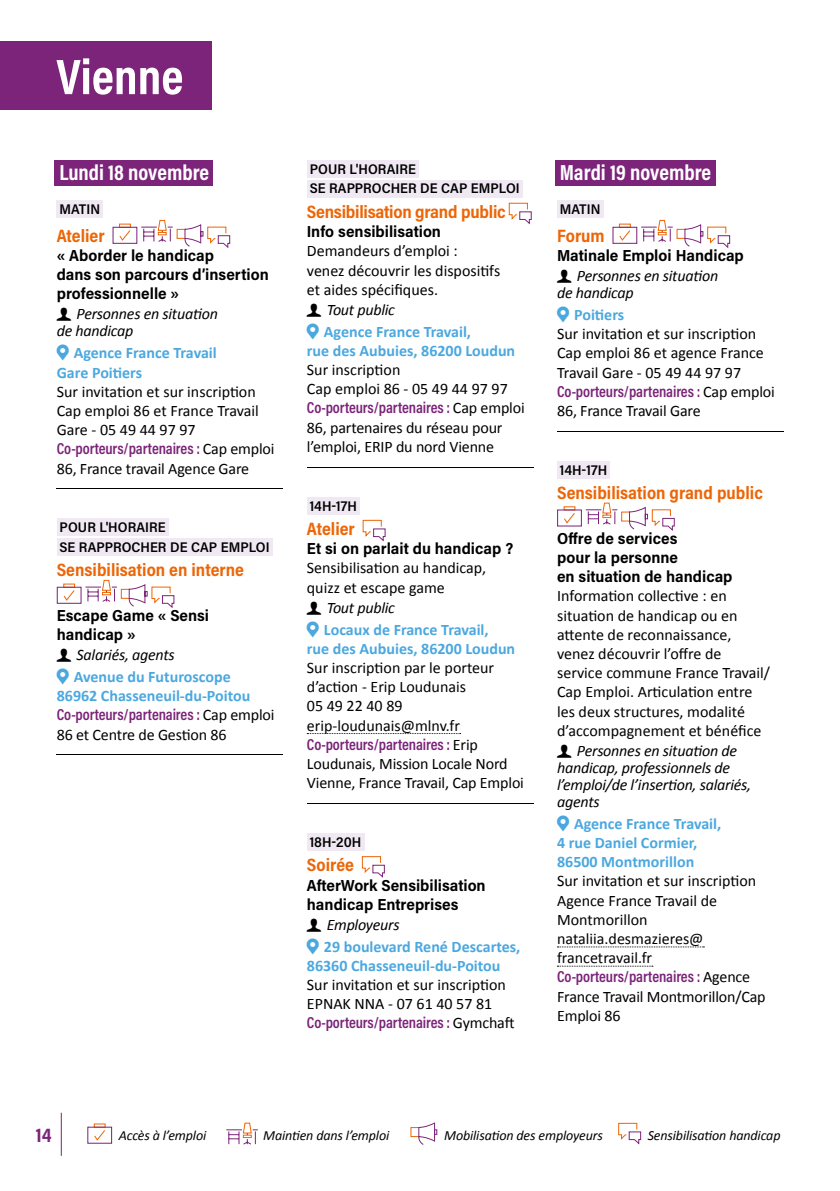
<style>
.page{position:relative;width:840px;height:1191px;background:#fff}
.page>*{position:absolute;margin:0;border:0;box-sizing:border-box;transform-origin:0 0}
.t1{font:50.4px "Acumin Variable Concept";letter-spacing:-.08em;color:#fff}
.t2{font:22px "Acumin Variable Concept";letter-spacing:-.08em;color:#fff}
.t3{font:20px "Acumin Variable Concept";color:#7c247a}
.t4{font:18px "Acumin Variable Concept";letter-spacing:-.01em;color:#ec6608}
.t5{font:16px/19.2px "Calibri";color:#000}
.t6{font:700 16px/19.2px "Calibri";color:#4ba8df}
.t7{font:16px/19.2px "Acumin Variable Concept";letter-spacing:.03em;color:#000}
.t8{font:16px "Acumin Variable Concept";letter-spacing:-.08em;color:#7b2379}
.t9{font:italic 16px/17px "Calibri";letter-spacing:-.015em;color:#000}
.t10{font:14px/19.6px "Acumin Variable Concept";letter-spacing:-.02em;color:#000}
.t11{font:italic 14px "Calibri";letter-spacing:-.01em;color:#000}
.s1{font-family:"Calibri";color:#000}
</style>
<div class="page">
<div style="left:87px;top:1126px;width:25px;height:17px;border:1px solid #7c247a"></div>
<svg style="left:94px;top:1130px;width:11px;height:11px"></svg>
<svg style="left:226px;top:1122px;width:32px;height:23px"></svg>
<svg style="left:410px;top:1122px;width:27px;height:23px"></svg>
<svg style="left:618px;top:1122px;width:23px;height:23px"></svg>
<hr style="left:61px;top:1112px;width:1px;height:43px;background:#7c247a">
<div style="left:54px;top:160px;width:159px;height:26px;background:#7c247a"></div>
<div style="left:57px;top:200px;width:46px;height:17px;background:#f0e9f3"></div>
<hr style="left:57px;top:488px;width:226px;height:1px;background:#000">
<div style="left:57px;top:518px;width:112px;height:18px;background:#f0e9f3"></div>
<div style="left:57px;top:538px;width:215px;height:17px;background:#f0e9f3"></div>
<hr style="left:57px;top:754px;width:226px;height:1px;background:#000">
<div style="left:119px;top:224px;width:12px;height:4px;border:1px solid #ec6608"></div>
<div style="left:112px;top:227px;width:25px;height:17px;border:1px solid #7c247a"></div>
<svg style="left:119px;top:230px;width:12px;height:11px"></svg>
<svg style="left:141px;top:219px;width:89px;height:29px"></svg>
<div style="left:57px;top:587px;width:24px;height:17px;border:1px solid #7c247a"></div>
<svg style="left:63px;top:590px;width:12px;height:11px"></svg>
<svg style="left:85px;top:579px;width:90px;height:29px"></svg>
<div style="left:307px;top:160px;width:111px;height:18px;background:#f0e9f3"></div>
<div style="left:307px;top:180px;width:215px;height:17px;background:#f0e9f3"></div>
<hr style="left:307px;top:467px;width:225px;height:1px;background:#000">
<div style="left:307px;top:497px;width:53px;height:17px;background:#f0e9f3"></div>
<svg style="left:307px;top:733px;width:153px;height:1px"></svg>
<hr style="left:307px;top:803px;width:225px;height:1px;background:#000">
<div style="left:307px;top:833px;width:57px;height:17px;background:#f0e9f3"></div>
<svg style="left:508px;top:202px;width:23px;height:23px"></svg>
<svg style="left:362px;top:519px;width:23px;height:23px"></svg>
<svg style="left:361px;top:856px;width:24px;height:22px"></svg>
<div style="left:554px;top:160px;width:160px;height:26px;background:#7c247a"></div>
<div style="left:556px;top:200px;width:47px;height:17px;background:#f0e9f3"></div>
<hr style="left:556px;top:431px;width:226px;height:1px;background:#000">
<div style="left:556px;top:461px;width:53px;height:17px;background:#f0e9f3"></div>
<svg style="left:557px;top:946px;width:147px;height:1px"></svg>
<svg style="left:557px;top:965px;width:95px;height:1px"></svg>
<div style="left:612px;top:227px;width:25px;height:17px;border:1px solid #7c247a"></div>
<svg style="left:619px;top:230px;width:12px;height:11px"></svg>
<svg style="left:641px;top:219px;width:89px;height:29px"></svg>
<svg style="left:564px;top:513px;width:11px;height:11px"></svg>
<svg style="left:585px;top:502px;width:89px;height:29px"></svg>
<div style="left:0;top:42px;width:212px;height:68px;background:#7c247a"></div>
<h1 class="t1" style="left:56px;top:42px;width:132px">Vienne</h1>
<h2 class="t2" style="left:60px;top:157px;width:152px">Lundi 18 novembre</h2>
<p class="t10" style="left:60px;top:198px;width:43px">MATIN</p>
<p class="t4" style="left:57px;top:223px;width:49px">Atelier</p>
<p class="t7" style="left:57px;top:245px;width:213px">« Aborder le handicap<br>dans son parcours d’insertion professionnelle »</p>
<p class="t9" style="left:57px;top:305px;width:163px;text-indent:20px">Personnes en situation de handicap</p>
<p class="t6" style="left:57px;top:343px;width:161px;text-indent:17px">Agence France Travail<br>Gare Poitiers</p>
<p class="t5" style="left:57px;top:381px;width:203px">Sur invitation et sur inscription<br>Cap emploi 86 et France Travail<br>Gare - 05 49 44 97 97</p>
<p class="t8" style="left:57px;top:438px;width:219px">Co-porteurs/partenaires : <span class="s1">Cap emploi</span></p>
<p class="t5" style="left:57px;top:458px;width:194px">86, France travail Agence Gare</p>
<p class="t10" style="left:60px;top:517px;width:211px">POUR L'HORAIRE<br>SE RAPPROCHER DE CAP EMPLOI</p>
<p class="t4" style="left:57px;top:558px;width:189px">Sensibilisation en interne</p>
<p class="t7" style="left:57px;top:605px;width:153px">Escape Game « Sensi handicap »</p>
<p class="t9" style="left:77px;top:645px;width:100px">Salariés, agents</p>
<p class="t6" style="left:57px;top:666px;width:195px;text-align:center">Avenue du Futuroscope<br>86962 Chasseneuil-du-Poitou</p>
<p class="t8" style="left:57px;top:704px;width:219px">Co-porteurs/partenaires : <span class="s1">Cap emploi</span></p>
<p class="t5" style="left:57px;top:724px;width:171px">86 et Centre de Gestion 86</p>
<p class="t10" style="left:309px;top:159px;width:211px">POUR L'HORAIRE<br>SE RAPPROCHER DE CAP EMPLOI</p>
<p class="t4" style="left:307px;top:199px;width:200px">Sensibilisation grand public</p>
<p class="t7" style="left:307px;top:221px;width:135px">Info sensibilisation</p>
<p class="t5" style="left:307px;top:241px;width:195px">Demandeurs d’emploi :<br>venez découvrir les dispositifs et aides spécifiques.</p>
<p class="t9" style="left:326px;top:300px;width:70px">Tout public</p>
<p class="t6" style="left:307px;top:321px;width:210px;text-indent:17px">Agence France Travail,<br>rue des Aubuies, 86200 Loudun</p>
<p class="t5" style="left:307px;top:360px;width:202px">Sur inscription<br>Cap emploi 86 - 05 49 44 97 97</p>
<p class="t8" style="left:307px;top:397px;width:219px">Co-porteurs/partenaires : <span class="s1">Cap emploi</span></p>
<p class="t5" style="left:307px;top:417px;width:197px">86, partenaires du réseau pour l’emploi, ERIP du nord Vienne</p>
<p class="t10" style="left:309px;top:495px;width:49px">14H-17H</p>
<p class="t4" style="left:307px;top:516px;width:49px">Atelier</p>
<p class="t7" style="left:307px;top:538px;width:207px">Et si on parlait du handicap ?</p>
<p class="t5" style="left:307px;top:558px;width:181px">Sensibilisation au handicap, quizz et escape game</p>
<p class="t9" style="left:326px;top:598px;width:70px">Tout public</p>
<p class="t6" style="left:307px;top:619px;width:210px;text-align:center">Locaux de France Travail,<br>rue des Aubuies, 86200 Loudun</p>
<p class="t5" style="left:307px;top:657px;width:189px">Sur inscription par le porteur d’action - Erip Loudunais<br>05 49 22 40 89 erip-loudunais@mlnv.fr</p>
<p class="t8" style="left:307px;top:733px;width:172px">Co-porteurs/partenaires : <span class="s1">Erip</span></p>
<p class="t5" style="left:307px;top:753px;width:218px">Loudunais, Mission Locale Nord<br>Vienne, France Travail, Cap Emploi</p>
<p class="t10" style="left:309px;top:831px;width:54px">18H-20H</p>
<p class="t4" style="left:307px;top:852px;width:49px">Soirée</p>
<p class="t7" style="left:307px;top:874px;width:180px">AfterWork Sensibilisation handicap Entreprises</p>
<p class="t9" style="left:326px;top:915px;width:74px">Employeurs</p>
<p class="t6" style="left:307px;top:936px;width:215px;text-indent:17px">29 boulevard René Descartes,<br>86360 Chasseneuil-du-Poitou</p>
<p class="t5" style="left:307px;top:974px;width:200px">Sur invitation et sur inscription<br>EPNAK NNA - 07 61 40 57 81</p>
<p class="t8" style="left:307px;top:1012px;width:209px">Co-porteurs/partenaires : <span class="s1">Gymchaft</span></p>
<h2 class="t2" style="left:559px;top:157px;width:154px">Mardi 19 novembre</h2>
<p class="t10" style="left:559px;top:198px;width:43px">MATIN</p>
<p class="t4" style="left:556px;top:223px;width:50px">Forum</p>
<p class="t7" style="left:556px;top:245px;width:188px">Matinale Emploi Handicap</p>
<p class="t9" style="left:556px;top:266px;width:163px;text-indent:20px">Personnes en situation de handicap</p>
<p class="t6" style="left:573px;top:304px;width:52px">Poitiers</p>
<p class="t5" style="left:556px;top:324px;width:208px">Sur invitation et sur inscription<br>Cap emploi 86 et agence France<br>Travail Gare - 05 49 44 97 97</p>
<p class="t8" style="left:556px;top:380px;width:219px">Co-porteurs/partenaires : <span class="s1">Cap emploi</span></p>
<p class="t5" style="left:556px;top:400px;width:145px">86, France Travail Gare</p>
<p class="t10" style="left:559px;top:459px;width:49px">14H-17H</p>
<p class="t4" style="left:556px;top:480px;width:207px">Sensibilisation grand public</p>
<p class="t7" style="left:556px;top:528px;width:176px">Offre de services<br>pour la personne<br>en situation de handicap</p>
<p class="t5" style="left:556px;top:586px;width:214px">Information collective : en situation de handicap ou en attente de reconnaissance, venez découvrir l’offre de service commune France Travail/<br>Cap Emploi. Articulation entre les deux structures, modalité d’accompagnement et bénéfice</p>
<p class="t9" style="left:556px;top:741px;width:195px;text-indent:20px">Personnes en situation de handicap, professionnels de l’emploi/de l’insertion, salariés, agents</p>
<p class="t6" style="left:556px;top:813px;width:166px;text-indent:17px">Agence France Travail,<br>4 rue Daniel Cormier,<br>86500 Montmorillon</p>
<p class="t5" style="left:556px;top:871px;width:200px">Sur invitation et sur inscription<br>Agence France Travail de<br>Montmorillon nataliia.desmazieres@ francetravail.fr</p>
<p class="t8" style="left:556px;top:965px;width:194px">Co-porteurs/partenaires : <span class="s1">Agence</span></p>
<p class="t5" style="left:556px;top:986px;width:210px">France Travail Montmorillon/Cap<br>Emploi 86</p>
<p class="t3" style="left:36px;top:1121px;width:18px">14</p>
<p class="t11" style="left:119px;top:1125px;width:89px">Accès à l’emploi</p>
<p class="t11" style="left:263px;top:1125px;width:127px">Maintien dans l’emploi</p>
<p class="t11" style="left:444px;top:1125px;width:160px">Mobilisation des employeurs</p>
<p class="t11" style="left:647px;top:1125px;width:134px">Sensibilisation handicap</p>
</div>
